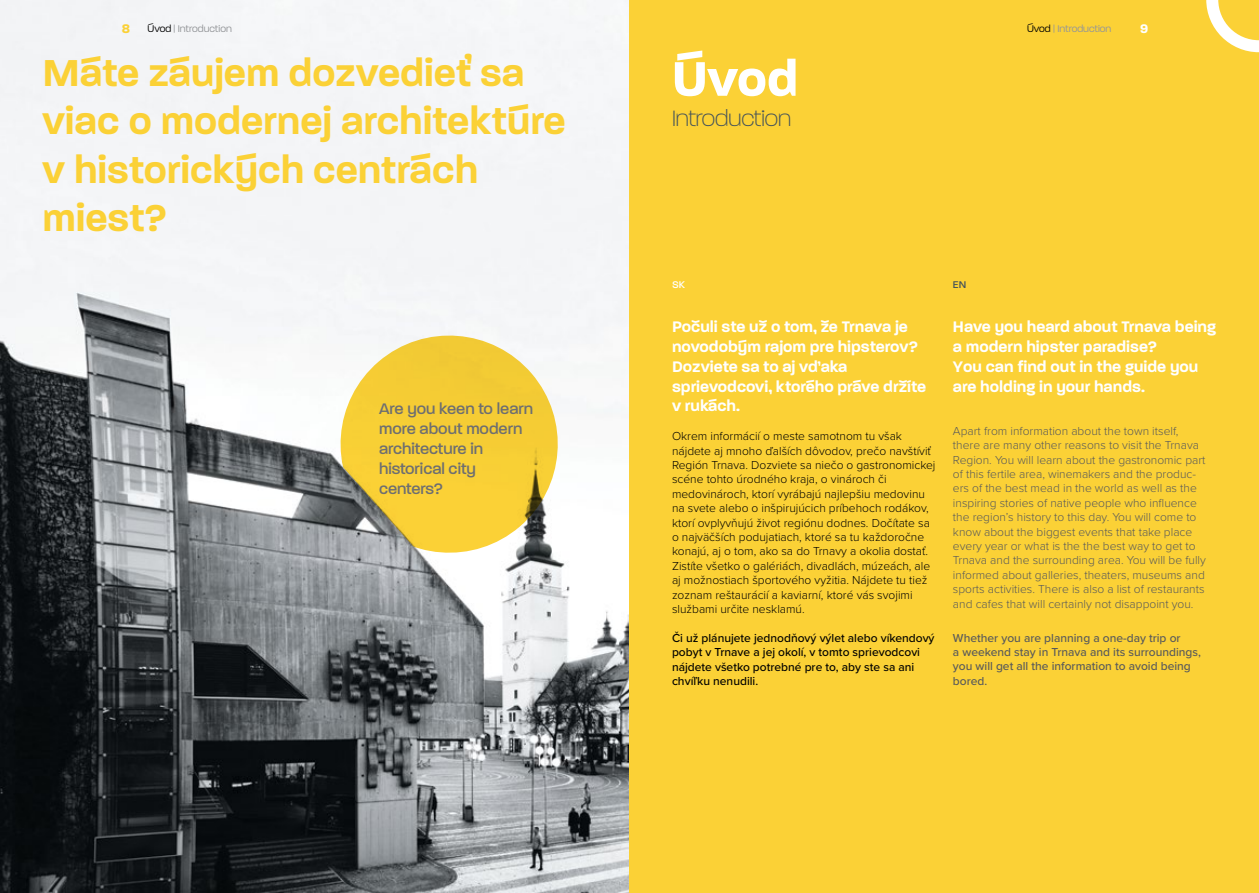
<style>
.page{position:relative;width:1259px;height:893px;background:#fff}
.page>*{position:absolute;margin:0;border:0;box-sizing:border-box;transform-origin:0 0}
.t1{font:700 52.5px "Paralucent";color:#fff}
.t2{font:600 40.5px/48.6px "Paralucent";color:#fbd136}
.t3{font:200 24px "Paralucent";color:#43525a}
.t4{font:600 16.5px/19.8px "Paralucent";color:#fff}
.t5{font:500 16.5px/19.8px "Paralucent";color:#6d6e71}
.t6{font:700 13.5px "Paralucent";color:#fbd136}
.t7{font:700 13.5px "Paralucent";color:#fff}
.t8{font:300 12px/14.4px "Proxima Nova";color:#58595b}
.t9{font:300 12px/14.4px "Proxima Nova";color:#000}
.t10{font:500 12px/14.4px "Proxima Nova";color:#000}
.t11{font:500 12px/14.4px "Proxima Nova";color:#58595b}
.t12{font:300 10.5px "Paralucent";color:#939598}
.t13{font:500 10.5px "Paralucent";color:#fff}
.t14{font:500 10.5px "Paralucent";color:#43525a}
.s1{color:#000}
</style>
<div class="page">
<img style="left:0;top:0;width:629px;height:893px">
<svg style="left:328px;top:323px;width:242px;height:243px;fill:#f6d036"></svg>
<div style="left:629px;top:0;width:630px;height:893px;background:#fbd136"></div>
<svg style="left:1206px;top:0;width:53px;height:52px"></svg>
<p class="t6" style="left:122px;top:21px;width:10px">8</p>
<p class="t12" style="left:147px;top:23px;width:86px"><span class="s1">Úvod</span> | Introduction</p>
<p class="t12" style="left:1027px;top:23px;width:86px"><span class="s1">Úvod</span> | Introduction</p>
<p class="t7" style="left:1140px;top:21px;width:10px">9</p>
<h2 class="t2" style="left:43px;top:48px;width:525px">Máte záujem dozvedieť sa viac o modernej architektúre v historických centrách miest?</h2>
<h3 class="t5" style="left:379px;top:399px;width:155px">Are you keen to learn more about modern architecture in historical city centers?</h3>
<h1 class="t1" style="left:672px;top:48px;width:128px">Úvod</h1>
<h3 class="t3" style="left:672px;top:104px;width:121px">Introduction</h3>
<p class="t13" style="left:672px;top:278px;width:14px">SK</p>
<p class="t14" style="left:953px;top:278px;width:15px">EN</p>
<h3 class="t4" style="left:672px;top:317px;width:256px">Počuli ste už o tom, že Trnava je novodobým rajom pre hipsterov?<br>Dozviete sa to aj vďaka sprievodcovi, ktorého práve držíte v rukách.</h3>
<p class="t9" style="left:672px;top:428px;width:265px">Okrem informácií o meste samotnom tu však nájdete aj mnoho ďalších dôvodov, prečo navštíviť Región Trnava. Dozviete sa niečo o gastronomickej scéne tohto úrodného kraja, o vinároch či medovinároch, ktorí vyrábajú najlepšiu medovinu na svete alebo o inšpirujúcich príbehoch rodákov, ktorí ovplyvňujú život regiónu dodnes. Dočítate sa o najväčších podujatiach, ktoré sa tu každoročne konajú, aj o tom, ako sa do Trnavy a okolia dostať.<br>Zistíte všetko o galériách, divadlách, múzeách, ale aj možnostiach športového vyžitia. Nájdete tu tiež zoznam reštaurácií a kaviarní, ktoré vás svojimi službami určite nesklamú.</p>
<p class="t10" style="left:672px;top:630px;width:264px">Či už plánujete jednodňový výlet alebo víkendový pobyt v Trnave a jej okolí, v tomto sprievodcovi nájdete všetko potrebné pre to, aby ste sa ani chvíľku nenudili.</p>
<h3 class="t4" style="left:953px;top:317px;width:265px">Have you heard about Trnava being a modern hipster paradise?<br>You can find out in the guide you are holding in your hands.</h3>
<p class="t8" style="left:953px;top:423px;width:254px">Apart from information about the town itself, there are many other reasons to visit the Trnava Region. You will learn about the gastronomic part of this fertile area, winemakers and the produc&shy;ers of the best mead in the world as well as the inspiring stories of native people who influence the region’s history to this day. You will come to know about the biggest events that take place every year or what is the the best way to get to Trnava and the surrounding area. You will be fully informed about galleries, theaters, museums and sports activities. There is also a list of restaurants and cafes that will certainly not disappoint you.</p>
<p class="t11" style="left:953px;top:630px;width:249px">Whether you are planning a one-day trip or<br>a weekend stay in Trnava and its surroundings, you will get all the information to avoid being bored.</p>
</div>
